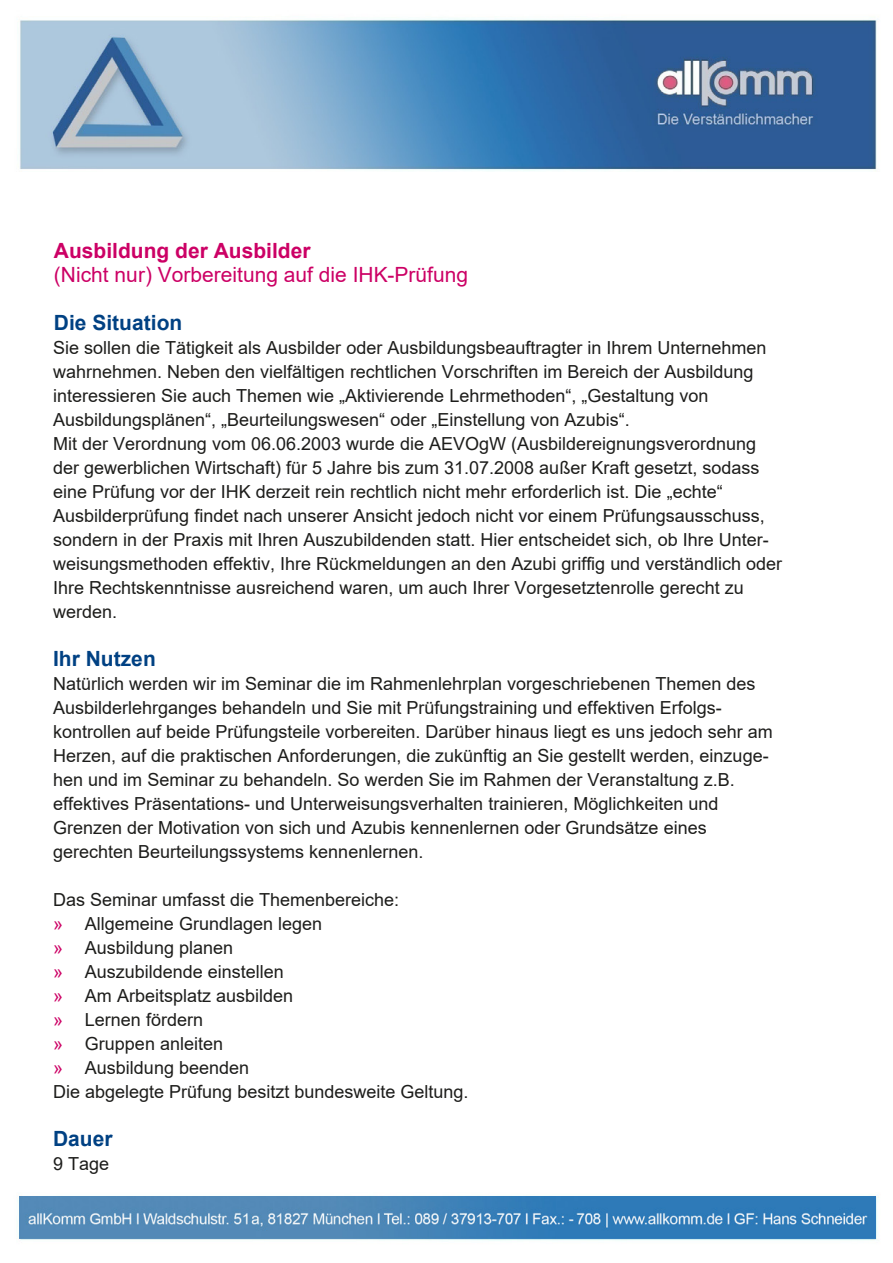
<style>
.page{position:relative;width:893px;height:1263px;background:#fff}
.page>*{position:absolute;margin:0;border:0;box-sizing:border-box;transform-origin:0 0}
.t1{font:21px "Arial";color:#cc0065}
.t2{font:700 21px "Arial";color:#004183}
.t3{font:700 21px "Arial";color:#cc0065}
.t4{font:18px/24px "Arial";color:#1d1d1b}
.s1{color:#cc0065}
</style>
<div class="page">
<img style="left:17px;top:18px;width:862px;height:1223px">
<img style="left:20px;top:1197px;width:855px;height:42px">
<p class="t3" style="left:54px;top:236px;width:258px">Ausbildung der Ausbilder</p>
<p class="t1" style="left:54px;top:260px;width:416px">(Nicht nur) Vorbereitung auf die IHK-Prüfung</p>
<p class="t2" style="left:54px;top:307px;width:130px">Die Situation</p>
<p class="t4" style="left:53px;top:335px;width:731px">Sie sollen die Tätigkeit als Ausbilder oder Ausbildungsbeauftragter in Ihrem Unternehmen wahrnehmen. Neben den vielfältigen rechtlichen Vorschriften im Bereich der Ausbildung interessieren Sie auch Themen wie „Aktivierende Lehrmethoden“, „Gestaltung von Ausbildungsplänen“, „Beurteilungswesen“ oder „Einstellung von Azubis“.<br>Mit der Verordnung vom 06.06.2003 wurde die AEVOgW (Ausbildereignungsverordnung der gewerblichen Wirtschaft) für 5 Jahre bis zum 31.07.2008 außer Kraft gesetzt, sodass eine Prüfung vor der IHK derzeit rein rechtlich nicht mehr erforderlich ist. Die „echte“ Ausbilderprüfung findet nach unserer Ansicht jedoch nicht vor einem Prüfungsausschuss, sondern in der Praxis mit Ihren Auszubildenden statt. Hier entscheidet sich, ob Ihre Unter&shy;weisungsmethoden effektiv, Ihre Rückmeldungen an den Azubi griffig und verständlich oder Ihre Rechtskenntnisse ausreichend waren, um auch Ihrer Vorgesetztenrolle gerecht zu werden.</p>
<p class="t2" style="left:53px;top:643px;width:104px">Ihr Nutzen</p>
<p class="t4" style="left:53px;top:671px;width:721px">Natürlich werden wir im Seminar die im Rahmenlehrplan vorgeschriebenen Themen des Ausbilderlehrganges behandeln und Sie mit Prüfungstraining und effektiven Erfolgs&shy;kontrollen auf beide Prüfungsteile vorbereiten. Darüber hinaus liegt es uns jedoch sehr am Herzen, auf die praktischen Anforderungen, die zukünftig an Sie gestellt werden, einzuge&shy;hen und im Seminar zu behandeln. So werden Sie im Rahmen der Veranstaltung z.B. effektives Präsentations- und Unterweisungsverhalten trainieren, Möglichkeiten und Grenzen der Motivation von sich und Azubis kennenlernen oder Grundsätze eines gerechten Beurteilungssystems kennenlernen.</p>
<p class="t4" style="left:53px;top:887px;width:417px">Das Seminar umfasst die Themenbereiche:<br><span class="s1">»</span> Allgemeine Grundlagen legen<br><span class="s1">»</span> Ausbildung planen<br><span class="s1">»</span> Auszubildende einstellen<br><span class="s1">»</span> Am Arbeitsplatz ausbilden<br><span class="s1">»</span> Lernen fördern<br><span class="s1">»</span> Gruppen anleiten<br><span class="s1">»</span> Ausbildung beenden<br>Die abgelegte Prüfung besitzt bundesweite Geltung.</p>
<p class="t2" style="left:53px;top:1123px;width:61px">Dauer</p>
<p class="t4" style="left:53px;top:1151px;width:57px">9 Tage</p>
</div>
